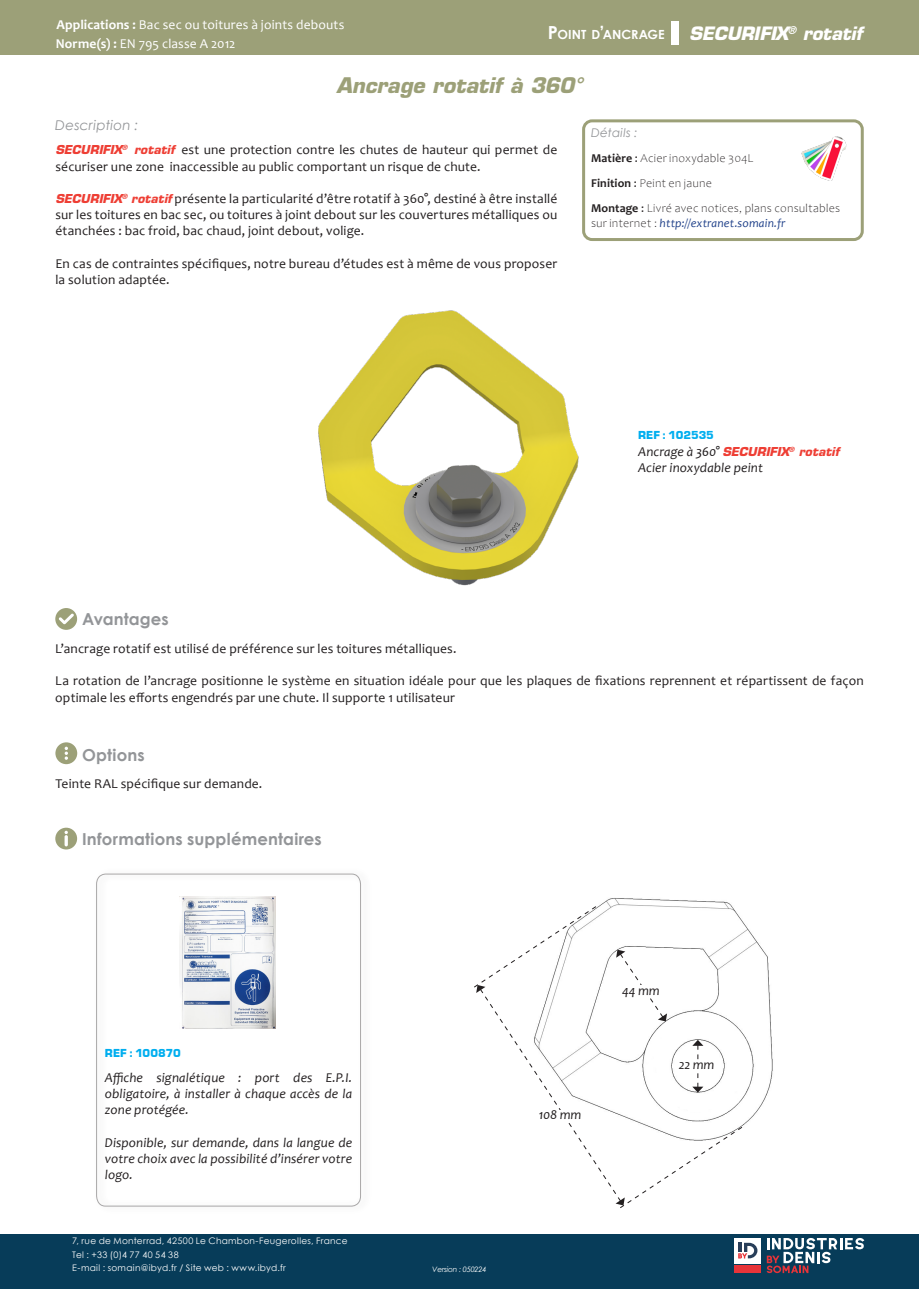
<style>
.page{position:relative;width:919px;height:1289px;background:#fff}
.page>*{position:absolute;margin:0;border:0;box-sizing:border-box;transform-origin:0 0}
.t1{font:italic 700 21px "Eurostile LT Std";letter-spacing:-.005em;color:#9ca078}
.t2{font:italic 700 18px "Eurostile LT Std";letter-spacing:-.01em;color:#fff}
.t3{font:700 16.5px "Century Gothic";letter-spacing:.01em;color:#939598}
.t4{font:13.5px/16.2px "Candara";letter-spacing:.01em;color:#231f20}
.t5{font:italic 13.5px/16.2px "Candara";letter-spacing:.005em;color:#231f20;text-align:justify}
.t6{font:13.5px/18.9px "Candara";letter-spacing:.01em;color:#fff}
.t7{font:italic 13.5px "Century Gothic";letter-spacing:.015em;color:#939598}
.t8{font:700 12.6px "Century Gothic";letter-spacing:.005em;color:#fff}
.t9{font:300 12px/25.2px "Candara";letter-spacing:.02em;color:#231f20}
.t10{font:italic 12px "Candara";letter-spacing:.015em;color:#21428a}
.t11{font:italic 700 12px "Eurostile LT Std";color:#ee3e34}
.t12{font:900 12px "Eurostile Becker";letter-spacing:-.005em;color:#00aeef}
.t13{font:italic 12px "Century Gothic";letter-spacing:.025em;color:#939598}
.t14{font:9px/13.5px "Century Gothic";letter-spacing:.03em;color:#fff}
.t15{font:italic 7.5px "Century Gothic";letter-spacing:-.025em;color:#fff}
.s1{font-weight:700}
.s2{font-size:18px}
.s3{font-weight:400}
.s4{font-weight:300;font-style:normal;color:#231f20}
.s5{font-family:"Eurostile LT Std";font-weight:700;font-style:italic;font-size:12px;color:#ee3e34}
.s6{font-family:"Candara";font-weight:400;font-size:13.5px;color:#231f20}
</style>
<div class="page">
<div style="left:0;top:0;width:918px;height:55px;background:#9ca078"></div>
<div style="left:671px;top:21px;width:8px;height:24px;background:#fff"></div>
<div style="left:582px;top:119px;width:281px;height:122px;border:3px solid #9ca078;border-radius:9px"></div>
<img style="left:801px;top:136px;width:46px;height:45px">
<div style="left:0;top:1233px;width:918px;height:55px;background:#073c59"></div>
<div style="left:733px;top:1237px;width:27px;height:26px;background:#fff"></div>
<svg style="left:738px;top:1242px;width:19px;height:16px"></svg>
<svg style="left:766px;top:1238px;width:98px;height:34px"></svg>
<div style="left:733px;top:1265px;width:27px;height:8px;background:#e73439"></div>
<img style="left:318px;top:310px;width:261px;height:276px">
<div style="left:55px;top:608px;width:22px;height:22px;background:#9ca078;border-radius:50%"></div>
<svg style="left:59px;top:613px;width:15px;height:11px"></svg>
<div style="left:55px;top:827px;width:22px;height:22px;background:#9ca078;border-radius:50%"></div>
<svg style="left:64px;top:830px;width:4px;height:16px"></svg>
<svg style="left:96px;top:873px;width:265px;height:333px"></svg>
<img style="left:599px;top:898px;width:174px;height:230px">
<svg style="left:474px;top:906px;width:268px;height:302px"></svg>
<div style="left:533px;top:1109px;width:54px;height:10px;background:#fff"></div>
<div style="left:622px;top:985px;width:37px;height:9px;background:#fff"></div>
<div style="left:678px;top:1059px;width:36px;height:10px;background:#fff"></div>
<div style="left:55px;top:742px;width:22px;height:22px;background:#9ca078;border-radius:50%"></div>
<svg style="left:65px;top:746px;width:3px;height:13px"></svg>
<p class="t6" style="left:56px;top:15px;width:290px"><span class="s1">Applications :</span> Bac sec ou toitures à joints debouts<br><span class="s1">Norme(s) :</span> EN 795 classe A 2012</p>
<p class="t8" style="left:548px;top:25px;width:118px"><span class="s2">P</span>OINT D<span class="s2">’</span>ANCRAGE</p>
<p class="t1" style="left:336px;top:72px;width:247px">Ancrage rotatif à 360°</p>
<h2 class="t2" style="left:689px;top:22px;width:175px">SECURIFIX<sup>®</sup> rotatif</h2>
<p class="t7" style="left:55px;top:115px;width:84px">Description :</p>
<p class="t13" style="left:591px;top:124px;width:48px">Détails :</p>
<p class="t9" style="left:591px;top:145px;width:250px"><span class="s1">Matière</span> <span class="s3">:</span> Acier inoxydable 304L<br><span class="s1">Finition</span> <span class="s3">:</span> Peint en jaune<br><span class="s1">Montage</span> <span class="s3">:</span> Livré avec notices, plans consultables</p>
<p class="t10" style="left:591px;top:215px;width:196px"><span class="s4">sur internet :</span> http://extranet.somain.fr</p>
<p class="t4" style="left:55px;top:142px;width:503px"><span class="s5">SECURIFIX</span><sup>®</sup> <span class="s5">rotatif</span> est une protection contre les chutes de hauteur qui permet de sécuriser une zone inaccessible au public comportant un risque de chute.</p>
<p class="t4" style="left:55px;top:190px;width:503px;text-align:justify"><span class="s5">SECURIFIX</span><sup>®</sup> <span class="s5">rotatif</span> présente la particularité d’être rotatif à 360°, destiné à être installé sur les toitures en bac sec, ou toitures à joint debout sur les couvertures métalliques ou étanchées : bac froid, bac chaud, joint debout, volige.</p>
<p class="t4" style="left:55px;top:255px;width:503px">En cas de contraintes spécifiques, notre bureau d’études est à même de vous proposer la solution adaptée.</p>
<p class="t12" style="left:638px;top:429px;width:77px">REF : 102535</p>
<p class="t11" style="left:638px;top:444px;width:203px"><span class="s6">Ancrage à 360°</span> SECURIFIX<sup>®</sup> rotatif</p>
<p class="t5" style="left:638px;top:459px;width:126px">Acier inoxydable peint</p>
<p class="t3" style="left:82px;top:606px;width:88px">Avantages</p>
<p class="t4" style="left:55px;top:640px;width:402px">L’ancrage rotatif est utilisé de préférence sur les toitures métalliques.</p>
<p class="t4" style="left:55px;top:672px;width:809px">La rotation de l’ancrage positionne le système en situation idéale pour que les plaques de fixations reprennent et répartissent de façon optimale les efforts engendrés par une chute. Il supporte 1 utilisateur</p>
<p class="t3" style="left:82px;top:742px;width:64px">Options</p>
<p class="t4" style="left:55px;top:775px;width:208px">Teinte RAL spécifique sur demande.</p>
<p class="t3" style="left:82px;top:826px;width:241px">Informations supplémentaires</p>
<p class="t12" style="left:105px;top:1046px;width:77px">REF : 100870</p>
<p class="t5" style="left:105px;top:1069px;width:249px">Affiche signalétique : port des E.P.I. obligatoire, à installer à chaque accès de la zone protégée.</p>
<p class="t5" style="left:105px;top:1134px;width:249px">Disponible, sur demande, dans la langue de votre choix avec la possibilité d’insérer votre logo.</p>
<p class="t14" style="left:72px;top:1234px;width:277px">7, rue de Monterrad, 42500 Le Chambon-Feugerolles, France<br>Tel : +33 (0)4 77 40 54 38<br>E-mail : somain@ibyd.fr / Site web : www.ibyd.fr</p>
<p class="t5" style="left:538px;top:1106px;width:44px">108 mm</p>
<p class="t5" style="left:622px;top:982px;width:39px">44 mm</p>
<p class="t5" style="left:678px;top:1056px;width:37px">22 mm</p>
<p class="t15" style="left:432px;top:1263px;width:56px">Version : 050224</p>
</div>
